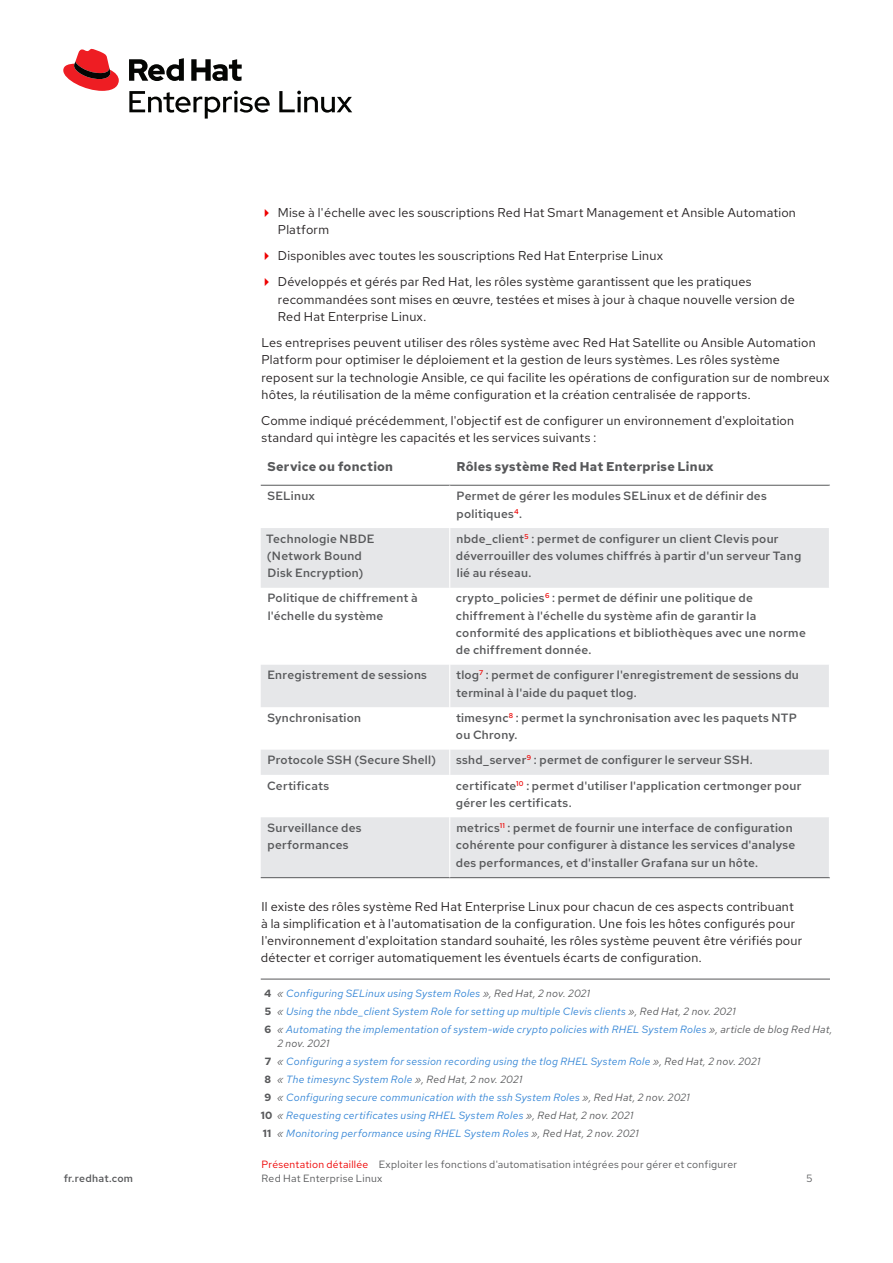
<style>
.page{position:relative;width:893px;height:1263px;background:#fff}
.page>*{position:absolute;margin:0;border:0;box-sizing:border-box;transform-origin:0 0}
.Main_-_Body{font:12.75px/17.2px "Red Hat Text";letter-spacing:.015em;color:#231f20}
.Main_-_Table_Subhead{font:700 12.75px "Red Hat Text";letter-spacing:.02em;color:#57585a}
.Main_-_Table_Body__l{font:500 12px/17.2px "Red Hat Text";letter-spacing:.02em;color:#57585a}
.Main_-_Footnote__add{font:italic 10.5px/13.5px "Red Hat Text";letter-spacing:.025em;color:#3385d6}
.Footer_-_Running_Foo{font:10.5px/13.5px "Red Hat Text";letter-spacing:.025em;color:#57585a}
.Main_-_Footnote{font:italic 10.5px "Red Hat Text";letter-spacing:.025em;color:#3385d6}
.t1{font:500 10.5px "Red Hat Text";letter-spacing:.025em;color:#57585a}
.s1{font-weight:700;font-style:normal;color:#57585a}
.s2{color:#57585a}
.s3{color:#e00}
</style>
<div class="page">
<svg style="left:261px;top:528px;width:568px;height:349px;fill:#e6e7e9"></svg>
<hr style="left:261px;top:485px;width:189px;height:1px;background:#57585a">
<hr style="left:450px;top:485px;width:380px;height:1px;background:#57585a">
<hr style="left:261px;top:877px;width:189px;height:1px;background:#57585a">
<hr style="left:450px;top:877px;width:380px;height:1px;background:#57585a">
<hr style="left:449px;top:528px;width:1px;height:60px;background:#fff">
<hr style="left:449px;top:588px;width:1px;height:77px;background:#fff">
<hr style="left:449px;top:665px;width:1px;height:42px;background:#fff">
<hr style="left:449px;top:707px;width:1px;height:43px;background:#fff">
<svg style="left:449px;top:750px;width:1px;height:25px"></svg>
<hr style="left:449px;top:775px;width:1px;height:42px;background:#fff">
<hr style="left:449px;top:817px;width:1px;height:60px;background:#fff">
<hr style="left:261px;top:979px;width:569px;height:1px;background:#57585a">
<svg style="left:129px;top:91px;width:141px;height:28px"></svg>
<svg style="left:279px;top:91px;width:73px;height:22px"></svg>
<svg style="left:63px;top:49px;width:56px;height:42px"></svg>
<svg style="left:129px;top:58px;width:113px;height:23px"></svg>
<p class="Main_-_Body" style="left:278px;top:203px;width:520px">Mise à l'échelle avec les souscriptions Red Hat Smart Management et Ansible Automation<br>Platform</p>
<p class="Main_-_Body" style="left:278px;top:247px;width:387px">Disponibles avec toutes les souscriptions Red Hat Enterprise Linux</p>
<p class="Main_-_Body" style="left:278px;top:273px;width:518px">Développés et gérés par Red Hat, les rôles système garantissent que les pratiques recommandées sont mises en œuvre, testées et mises à jour à chaque nouvelle version de<br>Red Hat Enterprise Linux.</p>
<p class="Main_-_Body" style="left:261px;top:334px;width:570px">Les entreprises peuvent utiliser des rôles système avec Red Hat Satellite ou Ansible Automation Platform pour optimiser le déploiement et la gestion de leurs systèmes. Les rôles système reposent sur la technologie Ansible, ce qui facilite les opérations de configuration sur de nombreux hôtes, la réutilisation de la même configuration et la création centralisée de rapports.</p>
<p class="Main_-_Body" style="left:261px;top:412px;width:535px">Comme indiqué précédemment, l'objectif est de configurer un environnement d'exploitation standard qui intègre les capacités et les services suivants :</p>
<p class="Main_-_Table_Subhead" style="left:267px;top:458px;width:127px">Service ou fonction</p>
<p class="Main_-_Table_Subhead" style="left:457px;top:458px;width:259px">Rôles système Red Hat Enterprise Linux</p>
<p class="Main_-_Table_Body__l" style="left:267px;top:487px;width:49px">SELinux</p>
<p class="Main_-_Table_Body__l" style="left:457px;top:487px;width:312px">Permet de gérer les modules SELinux et de définir des politiques<sup>4</sup>.</p>
<p class="Main_-_Table_Body__l" style="left:266px;top:530px;width:110px">Technologie NBDE (Network Bound<br>Disk Encryption)</p>
<p class="Main_-_Table_Body__l" style="left:456px;top:530px;width:347px">nbde_client<sup>5</sup> : permet de configurer un client Clevis pour déverrouiller des volumes chiffrés à partir d'un serveur Tang lié au réseau.</p>
<p class="Main_-_Table_Body__l" style="left:268px;top:589px;width:152px">Politique de chiffrement à l'échelle du système</p>
<p class="Main_-_Table_Body__l" style="left:456px;top:589px;width:351px">crypto_policies<sup>6</sup> : permet de définir une politique de chiffrement à l'échelle du système afin de garantir la conformité des applications et bibliothèques avec une norme de chiffrement donnée.</p>
<p class="Main_-_Table_Body__l" style="left:268px;top:666px;width:161px">Enregistrement de sessions</p>
<p class="Main_-_Table_Body__l" style="left:456px;top:666px;width:344px">tlog<sup>7</sup> : permet de configurer l'enregistrement de sessions du terminal à l'aide du paquet tlog.</p>
<p class="Main_-_Table_Body__l" style="left:267px;top:709px;width:95px">Synchronisation</p>
<p class="Main_-_Table_Body__l" style="left:456px;top:709px;width:342px">timesync<sup>8</sup> : permet la synchronisation avec les paquets NTP ou Chrony.</p>
<p class="Main_-_Table_Body__l" style="left:268px;top:751px;width:170px">Protocole SSH (Secure Shell)</p>
<p class="Main_-_Table_Body__l" style="left:456px;top:751px;width:298px">sshd_server<sup>9</sup> : permet de configurer le serveur SSH.</p>
<p class="Main_-_Table_Body__l" style="left:267px;top:776px;width:64px">Certificats</p>
<p class="Main_-_Table_Body__l" style="left:456px;top:776px;width:347px">certificate<sup>10</sup> : permet d'utiliser l'application certmonger pour gérer les certificats.</p>
<p class="Main_-_Table_Body__l" style="left:267px;top:819px;width:96px">Surveillance des performances</p>
<p class="Main_-_Table_Body__l" style="left:456px;top:819px;width:341px">metrics<sup>11</sup> : permet de fournir une interface de configuration cohérente pour configurer à distance les services d'analyse des performances, et d'installer Grafana sur un hôte.</p>
<p class="Main_-_Body" style="left:261px;top:897px;width:543px">Il existe des rôles système Red Hat Enterprise Linux pour chacun de ces aspects contribuant à la simplification et à l'automatisation de la configuration. Une fois les hôtes configurés pour l'environnement d'exploitation standard souhaité, les rôles système peuvent être vérifiés pour détecter et corriger automatiquement les éventuels écarts de configuration.</p>
<p class="Main_-_Footnote" style="left:264px;top:987px;width:327px"><span class="s1">4</span> <span class="s2">«</span> Configuring SELinux using System Roles <span class="s2">», Red Hat, 2 nov. 2021</span></p>
<p class="Main_-_Footnote__add" style="left:265px;top:1005px;width:472px"><span class="s1">5</span> <span class="s2">«</span> Using the nbde_client System Role for setting up multiple Clevis clients <span class="s2">», Red Hat, 2 nov. 2021</span></p>
<p class="Main_-_Footnote__add" style="left:277px;top:1023px;width:557px;text-indent:-13px"><span class="s1">6</span> <span class="s2">«</span> Automating the implementation of system-wide crypto policies with RHEL System Roles <span class="s2">», article de blog Red Hat,<br>2 nov. 2021</span></p>
<p class="Main_-_Footnote__add" style="left:265px;top:1054px;width:497px"><span class="s1">7</span> <span class="s2">«</span> Configuring a system for session recording using the tlog RHEL System Role <span class="s2">», Red Hat, 2 nov. 2021</span></p>
<p class="Main_-_Footnote__add" style="left:265px;top:1072px;width:259px"><span class="s1">8</span> <span class="s2">«</span> The timesync System Role <span class="s2">», Red Hat, 2 nov. 2021</span></p>
<p class="Main_-_Footnote__add" style="left:264px;top:1090px;width:427px"><span class="s1">9</span> <span class="s2">«</span> Configuring secure communication with the ssh System Roles <span class="s2">», Red Hat, 2 nov. 2021</span></p>
<p class="Main_-_Footnote__add" style="left:261px;top:1108px;width:374px"><span class="s1">10</span> <span class="s2">«</span> Requesting certificates using RHEL System Roles <span class="s2">», Red Hat, 2 nov. 2021</span></p>
<p class="Main_-_Footnote__add" style="left:263px;top:1126px;width:377px"><span class="s1">11</span> <span class="s2">«</span> Monitoring performance using RHEL System Roles <span class="s2">», Red Hat, 2 nov. 2021</span></p>
<p class="Footer_-_Running_Foo" style="left:262px;top:1158px;width:477px"><span class="s3">Présentation détaillée</span> Exploiter les fonctions d'automatisation intégrées pour gérer et configurer<br>Red Hat Enterprise Linux</p>
<p class="t1" style="left:64px;top:1171px;width:71px">fr.redhat.com</p>
<p class="Footer_-_Running_Foo" style="left:806px;top:1171px;width:7px">5</p>
</div>
